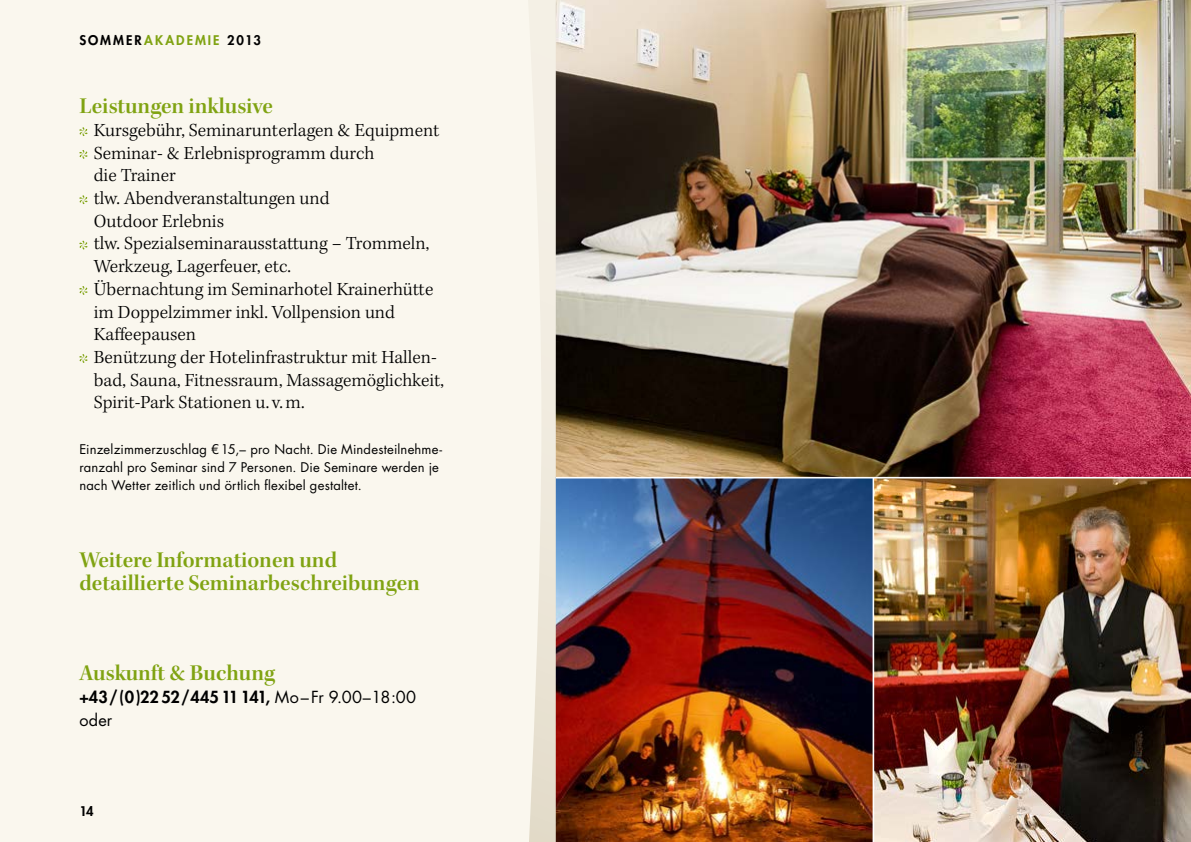
<style>
.page{position:relative;width:1191px;height:842px;background:#faf7ee}
.page>*{position:absolute;margin:0;border:0;box-sizing:border-box;transform-origin:0 0}
.t1{font:23px/22.6px "Kepler Std Semibold Subh";color:#80a312}
.t2{font:300 19px/22.6px "Kepler Std";color:#000}
.t3{font:800 16.2px/22.6px "Futura Std";letter-spacing:-.02em;color:#000}
.t4{font:13px/18px "Futura Std";letter-spacing:.015em;color:#000}
.t5{font:800 13px "Futura Std";letter-spacing:.155em;color:#000}
.s1{color:#80a312}
.s2{font-weight:400}
</style>
<div class="page">
<svg style="left:79px;top:127px;width:9px;height:9px"></svg>
<svg style="left:79px;top:150px;width:9px;height:9px"></svg>
<svg style="left:79px;top:195px;width:9px;height:9px"></svg>
<svg style="left:79px;top:241px;width:9px;height:9px"></svg>
<svg style="left:79px;top:286px;width:9px;height:9px"></svg>
<svg style="left:79px;top:354px;width:9px;height:9px"></svg>
<img style="left:556px;top:0;width:635px;height:842px">
<svg style="left:529px;top:0;width:27px;height:842px"></svg>
<hr style="left:556px;top:477px;width:635px;height:1px;background:#fff">
<hr style="left:872px;top:478px;width:2px;height:364px;background:#fff">
<p class="t5" style="left:79px;top:32px;width:183px">SOMMER<span class="s1">AKADEMIE</span> 2013</p>
<p class="t1" style="left:79px;top:96px;width:195px">Leistungen inklusive</p>
<p class="t2" style="left:94px;top:120px;width:352px">Kursgebühr, Seminarunterlagen &amp; Equipment Seminar- &amp; Erlebnisprogramm durch<br>die Trainer<br>tlw. Abendveranstaltungen und<br>Outdoor Erlebnis<br>tlw. Spezialseminarausstattung – Trommeln, Werkzeug, Lagerfeuer, etc.<br>Übernachtung im Seminarhotel Krainerhütte im Doppelzimmer inkl. Vollpension und Kaffeepausen<br>Benützung der Hotelinfrastruktur mit Hallen&shy;bad, Sauna, Fitnessraum, Massagemöglichkeit, Spirit-Park Stationen u. v.m.</p>
<p class="t4" style="left:79px;top:440px;width:364px">Einzelzimmerzuschlag €15,– pro Nacht. Die Mindesteilnehme&shy;ranzahl pro Seminar sind 7 Personen. Die Seminare werden je nach Wetter zeitlich und örtlich flexibel gestaltet.</p>
<p class="t1" style="left:79px;top:549px;width:342px">Weitere Informationen und detaillierte Seminarbeschreibungen</p>
<p class="t1" style="left:79px;top:662px;width:197px">Auskunft &amp; Buchung</p>
<p class="t3" style="left:79px;top:686px;width:338px">+43 / ( 0 )22 52 /445 11 141, <span class="s2">Mo– Fr 9.00–18:00 oder</span></p>
<p class="t5" style="left:79px;top:803px;width:16px">14</p>
</div>
